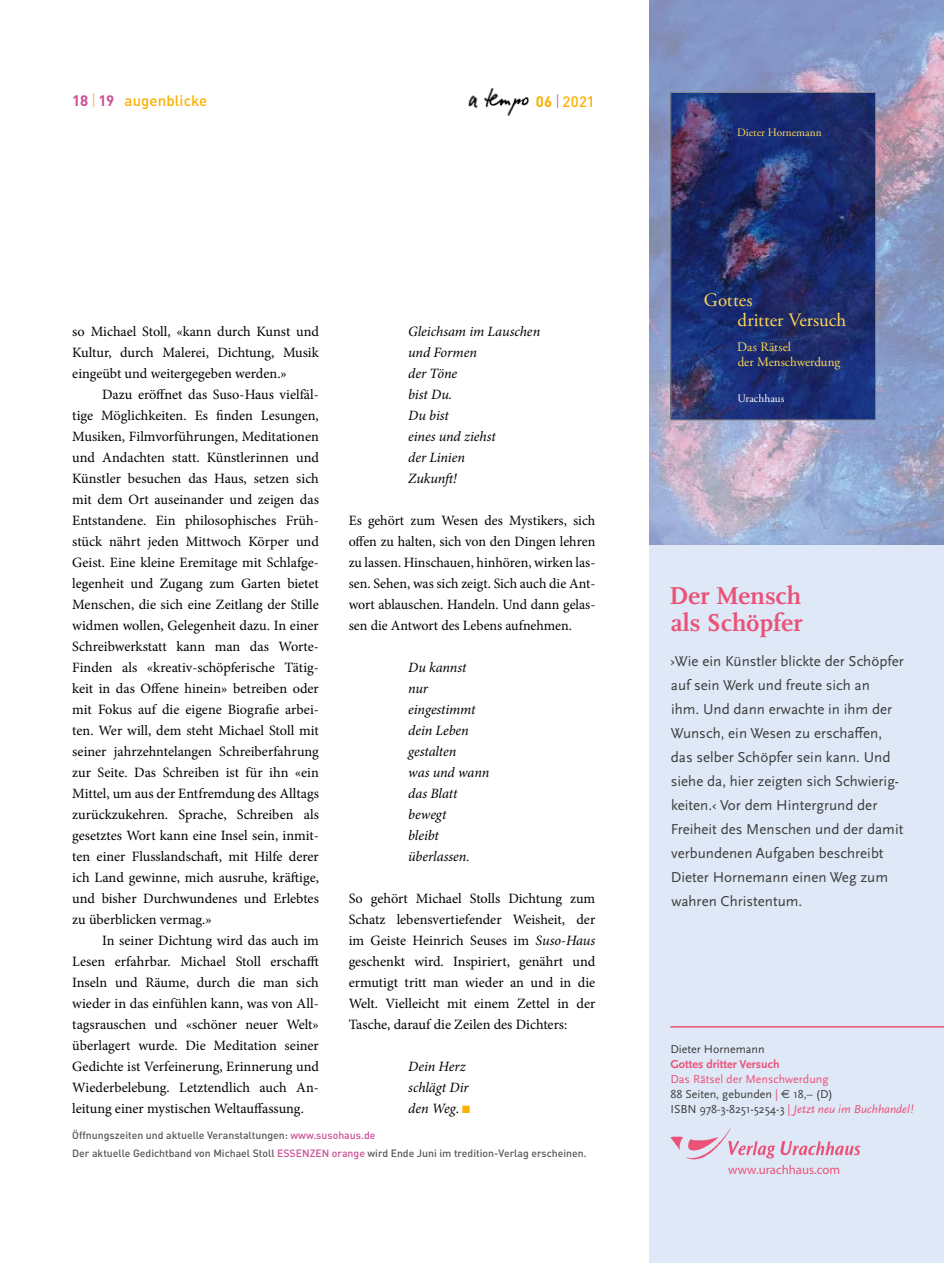
<style>
.page{position:relative;width:944px;height:1263px;background:#fff}
.page>*{position:absolute;margin:0;border:0;box-sizing:border-box;transform-origin:0 0}
.t1{font:700 25.5px/27.8px "Scala";color:#ea5278}
.t2{font:18.9px/20.9px "Adobe Garamond Pro";letter-spacing:-.005em;color:#ffd854}
.t3{font:15px/24px "Scala Sans OT";color:#3c3c3b}
.t4{font:500 15px "DIN";letter-spacing:.005em;color:#f9b000}
.t5{font:14.25px/21px "Minion Pro";color:#000;text-align:justify}
.t6{font:italic 14.25px/21px "Minion Pro";letter-spacing:-.005em;color:#000}
.t7{font:13.05px/15.3px "Adobe Garamond Pro";color:#ffd854}
.t8{font:12.75px "Myriad Pro";color:#ea5278}
.t9{font:12px/15px "Scala Sans OT";color:#3c3c3b}
.t10{font:700 12px "Scala Sans OT";color:#ea5278}
.t11{font:11.25px "Adobe Garamond Pro";letter-spacing:-.005em;color:#ffd854}
.t12{font:11.25px "Adobe Garamond Pro";letter-spacing:.005em;color:#fff}
.t13{font:500 10.5px/18px "DIN";color:#575756}
.s1{font-weight:700;color:#ca5097}
.s2{font-weight:300;font-size:16.5px}
.s3{font-weight:700}
.s4{font-weight:300;font-size:16.5px;color:#ca5097}
.s5{color:#ca5097}
.s6{font-style:italic}
.s7{font-style:normal}
.s8{color:#f9b000}
.s9{color:#ea5278}
.s10{font-family:"Euro Sans"}
.s11{font-style:italic;color:#ea5278}
</style>
<div class="page">
<img style="left:468px;top:88px;width:61px;height:28px">
<div style="left:649px;top:0;width:295px;height:1263px;background:#dfe8f7"></div>
<img style="left:649px;top:0;width:295px;height:544px">
<img style="left:672px;top:94px;width:202px;height:324px">
<div style="left:737px;top:128px;width:90px;height:14px;background:#172a75"></div>
<div style="left:704px;top:292px;width:147px;height:40px;background:#233986;opacity:.85"></div>
<div style="left:738px;top:394px;width:52px;height:14px;background:#233986;opacity:.85"></div>
<div style="left:737px;top:341px;width:109px;height:34px;background:#233986;opacity:.85"></div>
<div style="left:670px;top:92px;width:206px;height:328px;border:1px solid #878787"></div>
<hr style="left:670px;top:1026px;width:274px;height:1px;background:#ea5278">
<img style="left:670px;top:1128px;width:191px;height:32px">
<p class="t4" style="left:72px;top:91px;width:136px"><span class="s1">18</span> <span class="s2">|</span> <span class="s1">19</span> augenblicke</p>
<p class="t4" style="left:536px;top:92px;width:61px"><span class="s3">06</span> <span class="s4">|</span> 2021</p>
<p class="t5" style="left:72px;top:321px;width:248px">so Michael Stoll, «kann durch Kunst und Kultur, durch Malerei, Dichtung, Musik eingeübt und weitergegeben werden.»</p>
<p class="t5" style="left:72px;top:384px;width:248px;text-indent:30px">Dazu eröffnet das Suso-Haus vielfäl&shy;tige Möglichkeiten. Es finden Lesungen, Musiken, Filmvorführungen, Meditationen und Andachten statt. Künstlerinnen und Künstler besuchen das Haus, setzen sich mit dem Ort auseinander und zeigen das Entstandene. Ein philosophisches Früh&shy;stück nährt jeden Mittwoch Körper und Geist. Eine kleine Eremitage mit Schlafge&shy;legenheit und Zugang zum Garten bietet Menschen, die sich eine Zeitlang der Stille widmen wollen, Gelegenheit dazu. In einer Schreibwerkstatt kann man das Worte-Finden als «kreativ-schöpferische Tätig&shy;keit in das Offene hinein» betreiben oder mit Fokus auf die eigene Biografie arbei&shy;ten. Wer will, dem steht Michael Stoll mit seiner jahrzehntelangen Schreiberfahrung zur Seite. Das Schreiben ist für ihn «ein Mittel, um aus der Entfremdung des Alltags zurückzukehren. Sprache, Schreiben als gesetztes Wort kann eine Insel sein, inmit&shy;ten einer Flusslandschaft, mit Hilfe derer ich Land gewinne, mich ausruhe, kräftige, und bisher Durchwundenes und Erlebtes zu überblicken vermag.»</p>
<p class="t5" style="left:72px;top:930px;width:248px;text-align:left;text-indent:30px">In seiner Dichtung wird das auch im Lesen erfahrbar. Michael Stoll erschafft Inseln und Räume, durch die man sich wieder in das einfühlen kann, was von All&shy;tagsrauschen und «schöner neuer Welt» überlagert wurde. Die Meditation seiner Gedichte ist Verfeinerung, Erinnerung und Wiederbelebung. Letztendlich auch An-- leitung einer mystischen Weltauffassung.</p>
<p class="t13" style="left:72px;top:1126px;width:516px">Öffnungszeiten und aktuelle Veranstaltungen: <span class="s5">www.susohaus.de<br></span>Der aktuelle Gedichtband von Michael Stoll <span class="s5">ESSENZEN orange</span> wird Ende Juni im tredition-Verlag erscheinen.</p>
<p class="t6" style="left:408px;top:321px;width:134px">Gleichsam im Lauschen und Formen<br>der Töne<br>bist Du.<br>Du bist<br>eines und ziehst<br>der Linien<br>Zukunft!</p>
<p class="t5" style="left:349px;top:510px;width:248px">Es gehört zum Wesen des Mystikers, sich offen zu halten, sich von den Dingen lehren zu lassen. Hinschauen, hinhören, wirken las&shy;sen. Sehen, was sich zeigt. Sich auch die Ant&shy;wort ablauschen. Handeln. Und dann gelas&shy;sen die Antwort des Lebens aufnehmen.</p>
<p class="t6" style="left:408px;top:657px;width:83px">Du kannst nur eingestimmt dein Leben gestalten<br>was und wann das Blatt bewegt<br>bleibt überlassen.</p>
<p class="t5" style="left:349px;top:888px;width:248px">So gehört Michael Stolls Dichtung zum Schatz lebensvertiefender Weisheit, der im Geiste Heinrich Seuses im <span class="s6">Suso-Haus </span>geschenkt wird. Inspiriert, genährt und ermutigt tritt man wieder an und in die Welt. Vielleicht mit einem Zettel in der Tasche, darauf die Zeilen des Dichters:</p>
<p class="t6" style="left:408px;top:1056px;width:63px">Dein Herz schlägt Dir den Weg<span class="s7">.</span> <span class="s8">■</span></p>
<p class="t11" style="left:737px;top:126px;width:86px">Dieter Hornemann</p>
<h2 class="t2" style="left:738px;top:290px;width:110px;text-indent:-34px">Gottes<br>dritter Versuch</h2>
<p class="t7" style="left:737px;top:339px;width:105px">Das Rätsel<br>der Menschwerdung</p>
<p class="t12" style="left:737px;top:392px;width:49px">Urachhaus</p>
<h1 class="t1" style="left:670px;top:582px;width:135px">Der Mensch als Schöpfer</h1>
<p class="t3" style="left:670px;top:649px;width:235px">›Wie ein Künstler blickte der Schöpfer auf sein Werk und freute sich an<br>ihm. Und dann erwachte in ihm der<br>Wunsch, ein Wesen zu erschaffen, das selber Schöpfer sein kann. Und siehe da, hier zeigten sich Schwierig&shy;keiten.‹ Vor dem Hintergrund der<br>Freiheit des Menschen und der damit verbundenen Aufgaben beschreibt<br>Dieter Hornemann einen Weg zum wahren Christentum.</p>
<p class="t9" style="left:670px;top:1042px;width:96px">Dieter Hornemann</p>
<p class="t10" style="left:670px;top:1057px;width:111px">Gottes dritter Versuch</p>
<p class="t9" style="left:670px;top:1072px;width:245px"><span class="s9">Das Rätsel der Menschwerdung<br></span>88 Seiten, gebunden <span class="s9">|</span> <span class="s10">€</span> 18,– (D)<br>ISBN 978-3-8251-5254-3 <span class="s9">|</span> <span class="s11">Jetzt neu im Buchhandel!</span></p>
<p class="t8" style="left:728px;top:1161px;width:113px">www.urachhaus.com</p>
</div>
